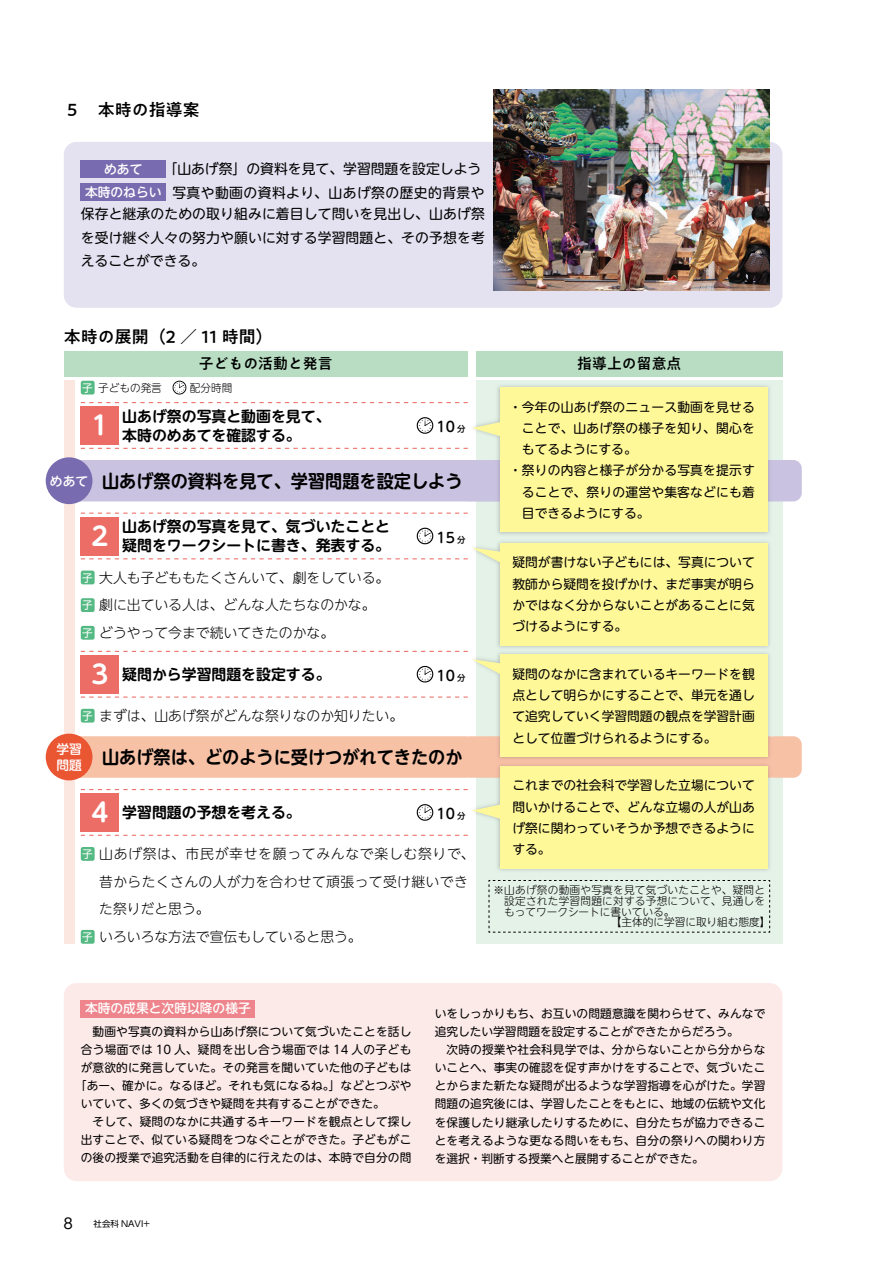
<style>
.page{position:relative;width:893px;height:1263px;background:#fff}
.page>*{position:absolute;margin:0;border:0;box-sizing:border-box;transform-origin:0 0}
.t1{font:700 25.5px "UD Shin M Go Pr 6 N De";color:#fff}
.t2{font:700 18px "UD Shin M Go Pr 6 N De";color:#000;scale:.95 1}
.t3{font:500 16.95px "PA1 Gothic Std N";color:#000}
.t4{font:700 14.85px/19.2px "UD Shin M Go Pr 6 N De";color:#000}
.t5{font:500 14.85px "PA1 Gothic Std N";color:#000}
.t6{font:500 14.1px "UD Shin M Go Pr 6 N";color:#000}
.t7{font:300 13.8px/27.6px "UD Shin M Go Pr 6 N";color:#000}
.t8{font:13.8px/23.4px "UD Shin M Go Pr 6 N";letter-spacing:.01em;color:#000;text-align:justify}
.t9{font:13.8px/23.4px "UD Shin M Go Pr 6 N";letter-spacing:.03em;color:#000;text-align:right}
.t10{font:300 13.8px "UD Shin M Go Pr 6 N";letter-spacing:.05em;color:#000}
.t11{font:300 13.8px "UD Shin M Go Pr 6 N";letter-spacing:.025em;color:#000}
.t12{font:13.8px "Ntoday Std Regular KL";color:#000}
.t13{font:12.75px/21.3px "UD Shin M Go Pr 6 N";color:#000;text-align:justify}
.t14{font:500 12.75px/15.9px "UD Shin M Go Pr 6 N";color:#fff}
.t15{font:11.7px/18px "UD Shin M Go Pr 6 N";letter-spacing:.01em;color:#000}
.t16{font:11.7px "UD Shin M Go Pr 6 N";letter-spacing:.03em;color:#000}
.t17{font:300 10.65px "UD Shin M Go Pr 6 N";letter-spacing:.025em;color:#000}
.t18{font:300 10.65px "UD Shin M Go Pr 6 N";color:#000}
.t19{font:8.55px "UD Shin Go Pr 6 N";color:#000}
.s1{font-weight:500;font-size:12.75px;color:#fff}
.s2{font-weight:400;color:#fff}
.s3{font-size:8.4px}
.s4{font-weight:400;font-size:10.65px;color:#fff}
</style>
<div class="page">
<div style="left:64px;top:983px;width:718px;height:198px;background:#fceae9;border-radius:13px"></div>
<div style="left:81px;top:1000px;width:174px;height:17px;background:#ee858c"></div>
<div style="left:64px;top:381px;width:10px;height:563px;background:#fce6e0"></div>
<div style="left:476px;top:381px;width:306px;height:563px;background:#e5f2e8"></div>
<div style="left:81px;top:571px;width:14px;height:13px;background:#55b983;border-radius:2px"></div>
<div style="left:81px;top:598px;width:14px;height:14px;background:#55b983;border-radius:2px"></div>
<div style="left:81px;top:626px;width:14px;height:14px;background:#55b983;border-radius:2px"></div>
<div style="left:81px;top:709px;width:14px;height:14px;background:#55b983;border-radius:2px"></div>
<div style="left:81px;top:847px;width:14px;height:14px;background:#55b983;border-radius:2px"></div>
<div style="left:81px;top:930px;width:14px;height:14px;background:#55b983;border-radius:2px"></div>
<div style="left:476px;top:351px;width:306px;height:25px;background:#b8ddc2"></div>
<div style="left:64px;top:351px;width:404px;height:25px;background:#b8ddc2"></div>
<div style="left:81px;top:406px;width:38px;height:39px;background:#ec6d65"></div>
<div style="left:81px;top:517px;width:38px;height:38px;background:#ec6d65"></div>
<div style="left:81px;top:793px;width:38px;height:38px;background:#ec6d65"></div>
<div style="left:81px;top:655px;width:38px;height:38px;background:#ec6d65"></div>
<div style="left:81px;top:381px;width:14px;height:13px;background:#55b983;border-radius:2px"></div>
<svg style="left:173px;top:381px;width:13px;height:13px"></svg>
<svg style="left:81px;top:448px;width:387px;height:1px"></svg>
<svg style="left:81px;top:835px;width:387px;height:1px"></svg>
<svg style="left:81px;top:696px;width:387px;height:2px"></svg>
<svg style="left:81px;top:402px;width:387px;height:1px"></svg>
<svg style="left:81px;top:513px;width:387px;height:1px"></svg>
<svg style="left:81px;top:789px;width:387px;height:1px"></svg>
<svg style="left:81px;top:651px;width:387px;height:1px"></svg>
<div style="left:64px;top:460px;width:738px;height:41px;background:#c9c2e0;border-radius:9px"></div>
<div style="left:64px;top:736px;width:738px;height:42px;background:#f7c1a6;border-radius:9px"></div>
<div style="left:46px;top:457px;width:46px;height:47px;background:#796baf;border-radius:50%"></div>
<div style="left:46px;top:734px;width:46px;height:46px;background:#ea5532;border-radius:50%"></div>
<div style="left:64px;top:142px;width:718px;height:166px;background:#e4e1f0;border-radius:13px"></div>
<div style="left:81px;top:160px;width:85px;height:17px;background:#796baf"></div>
<div style="left:81px;top:184px;width:85px;height:17px;background:#796baf"></div>
<img style="left:493px;top:89px;width:277px;height:201px">
<img style="left:468px;top:385px;width:304px;height:150px">
<img style="left:468px;top:460px;width:304px;height:41px">
<svg style="left:472px;top:419px;width:28px;height:21px"></svg>
<div style="left:500px;top:388px;width:267px;height:144px;background:#fff899"></div>
<img style="left:468px;top:542px;width:304px;height:329px">
<svg style="left:472px;top:801px;width:28px;height:22px"></svg>
<div style="left:500px;top:766px;width:267px;height:102px;background:#fff899"></div>
<div style="left:500px;top:543px;width:267px;height:102px;background:#fff899"></div>
<svg style="left:472px;top:659px;width:28px;height:23px"></svg>
<div style="left:500px;top:655px;width:267px;height:102px;background:#fff899"></div>
<svg style="left:488px;top:880px;width:282px;height:53px"></svg>
<svg style="left:417px;top:417px;width:16px;height:17px"></svg>
<svg style="left:417px;top:666px;width:16px;height:16px"></svg>
<svg style="left:417px;top:804px;width:16px;height:17px"></svg>
<svg style="left:81px;top:528px;width:433px;height:42px"></svg>
<h3 class="t3" style="left:64px;top:100px;width:138px">５　本時の指導案</h3>
<p class="t9" style="left:85px;top:156px;width:401px">「山あげ祭」の資料を見て、学習問題を設定しよう<br><span class="s1">本時のねらい</span> 写真や動画の資料より、山あげ祭の歴史的背景や</p>
<p class="t8" style="left:81px;top:202px;width:406px">保存と継承のための取り組みに着目して問いを見出し、山あげ祭を受け継ぐ人々の努力や願いに対する学習問題と、その予想を考えることができる。</p>
<p class="t14" style="left:104px;top:160px;width:40px">めあて</p>
<h3 class="t3" style="left:64px;top:326px;width:211px">本時の展開（2 ／ 11 時間）</h3>
<p class="t5" style="left:199px;top:355px;width:135px">子どもの活動と発言</p>
<p class="t5" style="left:577px;top:355px;width:106px">指導上の留意点</p>
<p class="t17" style="left:82px;top:379px;width:92px"><span class="s2">子</span> 子どもの発言　</p>
<p class="t17" style="left:190px;top:379px;width:44px">配分時間</p>
<h1 class="t1" style="left:87px;top:404px;width:27px">１</h1>
<p class="t4" style="left:122px;top:405px;width:210px">山あげ祭の写真と動画を見て、本時のめあてを確認する。</p>
<p class="t6" style="left:436px;top:415px;width:31px">10 <span class="s3">分</span></p>
<p class="t14" style="left:50px;top:472px;width:40px">めあて</p>
<h2 class="t2" style="left:102px;top:465px;width:381px">山あげ祭の資料を見て、学習問題を設定しよう</h2>
<h1 class="t1" style="left:87px;top:514px;width:27px">２</h1>
<p class="t4" style="left:122px;top:516px;width:269px">山あげ祭の写真を見て、気づいたことと疑問をワークシートに書き、発表する。</p>
<p class="t7" style="left:82px;top:563px;width:309px"><span class="s4">子</span> 大人も子どももたくさんいて、劇をしている。<span class="s4">子</span> 劇に出ている人は、どんな人たちなのかな。<span class="s4">子</span> どうやって今まで続いてきたのかな。</p>
<h1 class="t1" style="left:87px;top:652px;width:27px">３</h1>
<p class="t4" style="left:122px;top:664px;width:210px">疑問から学習問題を設定する。</p>
<p class="t7" style="left:82px;top:701px;width:323px"><span class="s4">子</span> まずは、山あげ祭がどんな祭りなのか知りたい。</p>
<p class="t6" style="left:436px;top:525px;width:31px">15 <span class="s3">分</span></p>
<p class="t6" style="left:436px;top:664px;width:31px">10 <span class="s3">分</span></p>
<p class="t14" style="left:56px;top:740px;width:27px">学習問題</p>
<h2 class="t2" style="left:102px;top:742px;width:381px">山あげ祭は、どのように受けつがれてきたのか</h2>
<h1 class="t1" style="left:87px;top:791px;width:27px">４</h1>
<p class="t4" style="left:122px;top:802px;width:180px">学習問題の予想を考える。</p>
<p class="t6" style="left:436px;top:802px;width:31px">10 <span class="s3">分</span></p>
<p class="t10" style="left:82px;top:843px;width:394px"><span class="s4">子</span> 山あげ祭は、市民が幸せを願ってみんなで楽しむ祭りで、</p>
<p class="t11" style="left:99px;top:870px;width:370px">昔からたくさんの人が力を合わせて頑張って受け継いでき</p>
<p class="t7" style="left:99px;top:895px;width:112px">た祭りだと思う。</p>
<p class="t7" style="left:82px;top:922px;width:281px"><span class="s4">子</span> いろいろな方法で宣伝もしていると思う。</p>
<p class="t13" style="left:509px;top:395px;width:247px">・ 今年の山あげ祭のニュース動画を見せる</p>
<p class="t13" style="left:522px;top:417px;width:234px">ことで、山あげ祭の様子を知り、関心を</p>
<p class="t13" style="left:522px;top:438px;width:116px">もてるようにする。</p>
<p class="t13" style="left:509px;top:459px;width:247px">・ 祭りの内容と様子が分かる写真を提示す</p>
<p class="t13" style="left:522px;top:480px;width:234px">ることで、祭りの運営や集客などにも着</p>
<p class="t13" style="left:522px;top:502px;width:129px">目できるようにする。</p>
<p class="t13" style="left:512px;top:551px;width:244px">疑問が書けない子どもには、写真について教師から疑問を投げかけ、まだ事実が明らかではなく分からないことがあることに気づけるようにする。</p>
<p class="t13" style="left:512px;top:663px;width:244px">疑問のなかに含まれているキーワードを観点として明らかにすることで、単元を通して追究していく学習問題の観点を学習計画として位置づけられるようにする。</p>
<p class="t13" style="left:512px;top:774px;width:244px">これまでの社会科で学習した立場について問いかけることで、どんな立場の人が山あげ祭に関わっていそうか予想できるようにする。</p>
<p class="t17" style="left:494px;top:882px;width:273px">※ 山あげ祭の動画や写真を見て気づいたことや、疑問と</p>
<p class="t17" style="left:504px;top:892px;width:262px">設定された学習問題に対する予想について、見通しを</p>
<p class="t18" style="left:504px;top:903px;width:172px">もってワークシートに書いている。</p>
<p class="t18" style="left:611px;top:913px;width:161px">【主体的に学習に取り組む態度】</p>
<p class="t14" style="left:85px;top:1000px;width:167px">本時の成果と次時以降の様子</p>
<p class="t15" style="left:81px;top:1022px;width:332px">　動画や写真の資料から山あげ祭について気づいたことを話し</p>
<p class="t16" style="left:81px;top:1040px;width:332px">合う場面では 10 人、疑問を出し合う場面では 14 人の子ども</p>
<p class="t15" style="left:81px;top:1058px;width:332px">が意欲的に発言していた。その発言を聞いていた他の子どもは</p>
<p class="t15" style="left:75px;top:1076px;width:338px">「あー、確かに。なるほど。それも気になるね。」などとつぶや</p>
<p class="t15" style="left:81px;top:1094px;width:306px">いていて、多くの気づきや疑問を共有することができた。</p>
<p class="t15" style="left:81px;top:1112px;width:332px">　そして、疑問のなかに共通するキーワードを観点として探し</p>
<p class="t15" style="left:81px;top:1130px;width:332px">出すことで、似ている疑問をつなぐことができた。子どもがこ</p>
<p class="t15" style="left:81px;top:1148px;width:332px">の後の授業で追究活動を自律的に行えたのは、本時で自分の問</p>
<p class="t12" style="left:64px;top:1214px;width:10px">8</p>
<p class="t19" style="left:94px;top:1217px;width:58px">社会科 NAVI+</p>
<p class="t15" style="left:435px;top:1004px;width:332px">いをしっかりもち、お互いの問題意識を関わらせて、みんなで追究したい学習問題を設定することができたからだろう。<br>　次時の授業や社会科見学では、分からないことから分からないことへ、事実の確認を促す声かけをすることで、気づいたことからまた新たな疑問が出るような学習指導を心がけた。学習問題の追究後には、学習したことをもとに、地域の伝統や文化を保護したり継承したりするために、自分たちが協力できることを考えるような更なる問いをもち、自分の祭りへの関わり方を選択・判断する授業へと展開することができた。</p>
</div>
